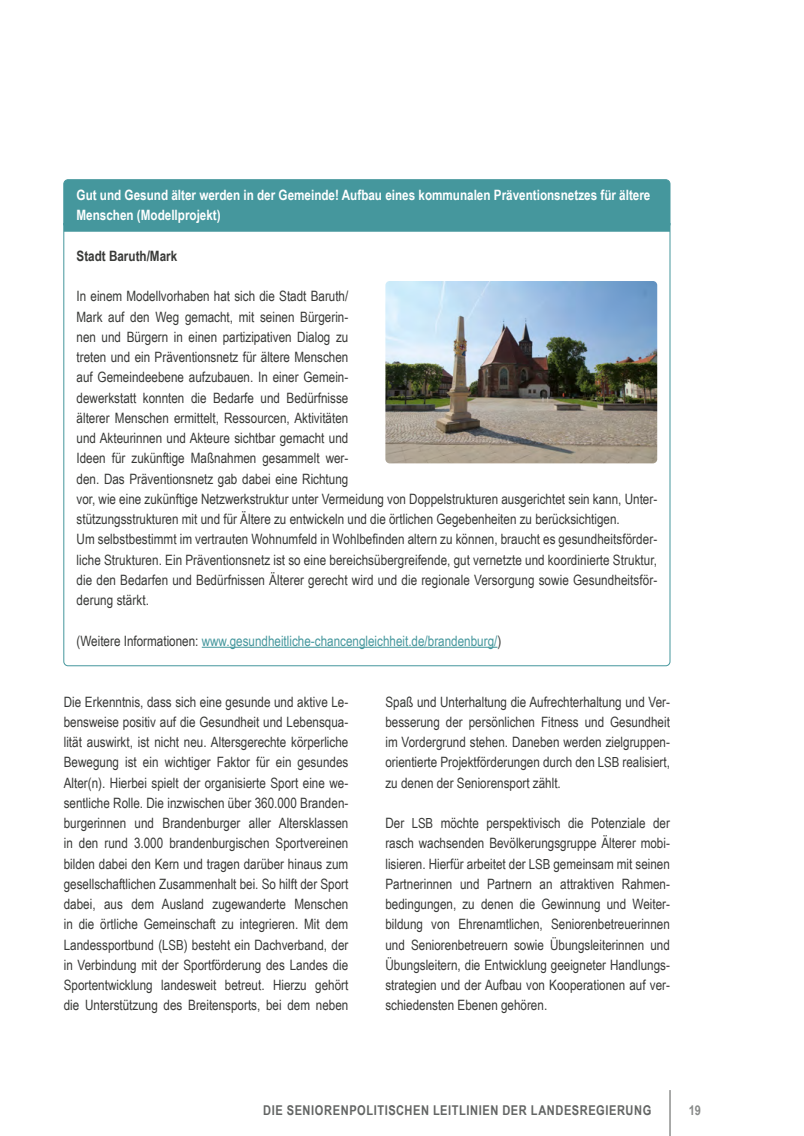
<style>
.page{position:relative;width:804px;height:1136px;background:#fff}
.page>*{position:absolute;margin:0;border:0;box-sizing:border-box;transform-origin:0 0}
.Info_box{font:14.25px/20.2px "Arial Narrow";color:#383937;text-align:justify}
.Infobox_H{font:700 14.25px/20.2px "Arial Narrow";color:#fff}
.Info_box-2{font:14.25px "Arial Narrow";color:#45979d}
.Info_box-3{font:700 14.25px "Arial Narrow";color:#383937}
.t1{font:700 13.5px "Arial Narrow";letter-spacing:.045em;color:#626463}
.t2{font:700 13.5px "Arial Narrow";color:#878988}
.s1{color:#383937}
.s2{font-size:13.95px}
</style>
<div class="page">
<hr style="left:669px;top:1089px;width:1px;height:46px;background:#555756">
<div style="left:63px;top:179px;width:607px;height:44px;background:#45979d"></div>
<svg style="left:63px;top:223px;width:607px;height:443px"></svg>
<hr style="left:202px;top:646px;width:295px;height:1px;background:#45979d">
<img style="left:385px;top:281px;width:272px;height:182px">
<p class="Infobox_H" style="left:77px;top:184px;width:575px">Gut und Gesund älter werden in der Gemeinde! Aufbau eines kommunalen Präventionsnetzes für ältere<br>Menschen (Modellprojekt)</p>
<p class="Info_box-3" style="left:77px;top:245px;width:102px">Stadt Baruth/Mark</p>
<p class="Info_box" style="left:77px;top:285px;width:582px;text-align:left">In einem Modellvorhaben hat sich die Stadt Baruth/<br>Mark auf den Weg gemacht, mit seinen Bürgerin-<br>nen und Bürgern in einen partizipativen Dialog zu<br>treten und ein Präventionsnetz für ältere Menschen<br>auf Gemeindeebene aufzubauen. In einer Gemein-<br>dewerkstatt konnten die Bedarfe und Bedürfnisse<br>älterer Menschen ermittelt, Ressourcen, Aktivitäten<br>und Akteurinnen und Akteure sichtbar gemacht und<br>Ideen für zukünftige Maßnahmen gesammelt wer-<br>den. Das Präventionsnetz gab dabei eine Richtung<br>vor, wie eine zukünftige Netzwerkstruktur unter Vermeidung von Doppelstrukturen ausgerichtet sein kann, Unter&shy;stützungsstrukturen mit und für Ältere zu entwickeln und die örtlichen Gegebenheiten zu berücksichtigen.</p>
<p class="Info_box" style="left:77px;top:528px;width:582px">Um selbstbestimmt im vertrauten Wohnumfeld in Wohlbefinden altern zu können, braucht es gesundheitsförder&shy;liche Strukturen. Ein Präventionsnetz ist so eine bereichsübergreifende, gut vernetzte und koordinierte Struktur, die den Bedarfen und Bedürfnissen Älterer gerecht wird und die regionale Versorgung sowie Gesundheitsför&shy;derung stärkt.</p>
<p class="Info_box-2" style="left:77px;top:630px;width:426px"><span class="s1">(Weitere Informationen:</span> www.gesundheitliche-chancengleichheit.de/brandenburg/<span class="s1">)</span></p>
<p class="Info_box" style="left:64px;top:690px;width:286px">Die Erkenntnis, dass sich eine gesunde und aktive Le&shy;bensweise positiv auf die Gesundheit und Lebensqua&shy;lität auswirkt, ist nicht neu. Altersgerechte körperliche Bewegung ist ein wichtiger Faktor für ein gesundes Alter(n). Hierbei spielt der organisierte Sport eine we&shy;sentliche Rolle. Die inzwischen über 360.000 Branden&shy;burgerinnen und Brandenburger aller Altersklassen in den rund 3.000 brandenburgischen Sportvereinen bilden dabei den Kern und tragen darüber hinaus zum gesellschaftlichen Zusammenhalt bei. So hilft der Sport dabei, aus dem Ausland zugewanderte Menschen in die örtliche Gemeinschaft zu integrieren. Mit dem Landessportbund (<span class="s2">LSB</span>) besteht ein Dachverband, der in Verbindung mit der Sportförderung des Landes die Sportentwicklung landesweit betreut. Hierzu gehört die Unterstützung des Breitensports, bei dem neben</p>
<p class="Info_box" style="left:385px;top:690px;width:286px">Spaß und Unterhaltung die Aufrechterhaltung und Ver&shy;besserung der persönlichen Fitness und Gesundheit im Vordergrund stehen. Daneben werden zielgruppen&shy;orientierte Projektförderungen durch den <span class="s2">LSB</span> realisiert, zu denen der Seniorensport zählt.</p>
<p class="Info_box" style="left:385px;top:812px;width:286px">Der <span class="s2">LSB</span> möchte perspektivisch die Potenziale der rasch wachsenden Bevölkerungsgruppe Älterer mobi&shy;lisieren. Hierfür arbeitet der <span class="s2">LSB</span> gemeinsam mit seinen Partnerinnen und Partnern an attraktiven Rahmen&shy;bedingungen, zu denen die Gewinnung und Weiter&shy;bildung von Ehrenamtlichen, Seniorenbetreuerinnen und Seniorenbetreuern sowie Übungsleiterinnen und Übungsleitern, die Entwicklung geeigneter Handlungs&shy;strategien und der Aufbau von Kooperationen auf ver&shy;schiedensten Ebenen gehören.</p>
<p class="t1" style="left:263px;top:1100px;width:333px">Die Seniorenpolitischen Leitlinien der Landesregie</p>
<p class="t1" style="left:617px;top:1100px;width:34px">rung</p>
<p class="t2" style="left:688px;top:1100px;width:14px">19</p>
</div>
